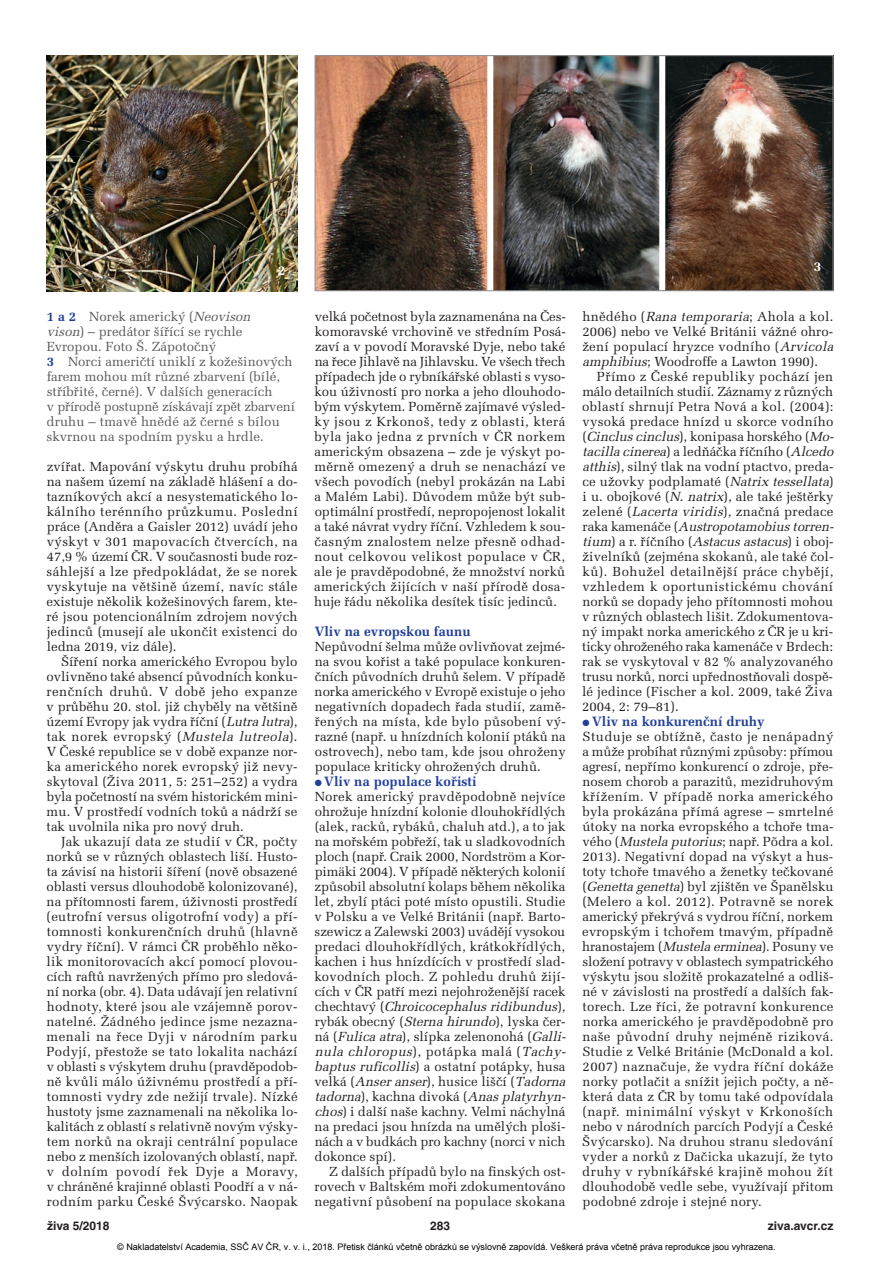
<style>
.page{position:relative;width:893px;height:1263px;background:#fff}
.page>*{position:absolute;margin:0;border:0;box-sizing:border-box;transform-origin:0 0}
.t1{font:700 13.5px "Melior CE";color:#223f99}
.t2{font:700 13.5px "Melior CE";color:#fff}
.t3{font:13.2px/15px "Melior CE";color:#231f20;text-align:justify}
.t4{font:13.2px/15px "Melior CE";color:#57585a}
.t5{font:700 12px "Helvetica CE";color:#231f20}
.t6{font:9px "Arial";color:#000}
.s1{font-weight:700;color:#223f99}
.s2{font-style:italic}
</style>
<div class="page">
<img style="left:47px;top:55px;width:251px;height:236px">
<img style="left:317px;top:57px;width:342px;height:232px">
<img style="left:665px;top:57px;width:166px;height:232px">
<div style="left:487px;top:56px;width:6px;height:235px;background:#fff"></div>
<div style="left:315px;top:55px;width:518px;height:236px;border:1px solid #939598"></div>
<p class="t2" style="left:278px;top:266px;width:9px">2</p>
<p class="t4" style="left:47px;top:311px;width:250px"><span class="s1">1 a 2</span> Norek americký (<span class="s2">Neovison<br>vison</span>) – predátor šířící se rychle Evropou. Foto Š. Zápotočný<br><span class="s1">3</span> Norci američtí uniklí z kožešinových farem mohou mít různé zbarvení (bílé, stříbřité, černé). V dalších generacích<br>v přírodě postupně získávají zpět zbarvení druhu – tmavě hnědé až černé s bílou skvrnou na spodním pysku a hrdle.</p>
<p class="t3" style="left:47px;top:461px;width:253px">zvířat. Mapování výskytu druhu probíhá na našem území na základě hlášení a do - tazníkových akcí a nesystematického lo - kálního terénního průzkumu. Poslední práce (Anděra a Gaisler 2012) uvádí jeho výskyt v 301 mapovacích čtvercích, na 47,9 % území ČR. V současnosti bude roz&shy;sáhlejší a lze předpokládat, že se norek vyskytuje na většině území, navíc stále existuje několik kožešinových farem, kte&shy;ré jsou potencionálním zdrojem nových jedinců (musejí ale ukončit existenci do ledna 2019, viz dále).</p>
<p class="t3" style="left:46px;top:656px;width:253px;text-indent:15px">Šíření norka amerického Evropou bylo ovlivněno také absencí původních konku&shy;renčních druhů. V době jeho expanze v průběhu 20. stol. již chyběly na většině území Evropy jak vydra říční (<span class="s2">Lutra lutra</span>), tak norek evropský (<span class="s2">Mustela lutreola</span>).<br>V České republice se v době expanze nor&shy;ka amerického norek evropský již nevy&shy;skytoval (Živa 2011, 5: 251–252) a vydra byla početností na svém historickém mini&shy;mu. V prostředí vodních toků a nádrží se tak uvolnila nika pro nový druh.</p>
<p class="t3" style="left:47px;top:836px;width:253px;text-indent:14px">Jak ukazují data ze studií v ČR, počty norků se v různých oblastech liší. Husto&shy;ta závisí na historii šíření (nově obsazené oblasti versus dlouhodobě kolonizované), na přítomnosti farem, úživnosti prostředí (eutrofní versus oligotrofní vody) a pří&shy;tomnosti konkurenčních druhů (hlavně vydry říční). V rámci ČR proběhlo něko&shy;lik monitorovacích akcí pomocí plovou&shy;cích raftů navržených přímo pro sledová&shy;ní norka (obr. 4). Data udávají jen relativní hodnoty, které jsou ale vzájemně porov&shy;natelné. Žádného jedince jsme nezazna&shy;menali na řece Dyji v národním parku Podyjí, přestože se tato lokalita nachází v oblasti s výskytem druhu (pravděpodob - ně kvůli málo úživnému prostředí a pří&shy;tomnosti vydry zde nežijí trvale). Nízké hustoty jsme zaznamenali na několika lo - kalitách z oblastí s relativně novým výsky&shy;tem norků na okraji centrální populace nebo z menších izolovaných oblastí, např. v dolním povodí řek Dyje a Moravy, v chráněné krajinné oblasti Poodří a v ná - rodním parku České Švýcarsko. Naopak</p>
<p class="t3" style="left:314px;top:311px;width:253px">velká početnost byla zaznamenána na Čes&shy;komoravské vrchovině ve středním Posá&shy;zaví a v povodí Moravské Dyje, nebo také na řece Jihlavě na Jihlavsku. Ve všech třech případech jde o rybníkářské oblasti s vyso&shy;kou úživností pro norka a jeho dlouhodo&shy;bým výskytem. Poměrně zajímavé výsled&shy;ky jsou z Krkonoš, tedy z oblasti, která byla jako jedna z prvních v ČR norkem americkým obsazena – zde je výskyt po - měrně omezený a druh se nenachází ve všech povodích (nebyl prokázán na Labi a Malém Labi). Důvodem může být sub&shy;optimální prostředí, nepropojenost lokalit a také návrat vydry říční. Vzhledem k sou&shy;časným znalostem nelze přesně odhad&shy;nout celkovou velikost populace v ČR, ale je pravděpodobné, že množství norků amerických žijících v naší přírodě dosa&shy;huje řádu několika desítek tisíc jedinců.</p>
<p class="t1" style="left:315px;top:627px;width:158px">Vliv na evropskou faunu</p>
<p class="t3" style="left:315px;top:641px;width:253px">Nepůvodní šelma může ovlivňovat zejmé&shy;na svou kořist a také populace konkuren - čních původních druhů šelem. V případě norka amerického v Evropě existuje o jeho negativních dopadech řada studií, zamě&shy;řených na místa, kde bylo působení vý - razné (např. u hnízdních kolonií ptáků na ostrovech), nebo tam, kde jsou ohroženy populace kriticky ohrožených druhů.</p>
<p class="t1" style="left:315px;top:777px;width:163px">● Vliv na populace kořisti</p>
<p class="t3" style="left:314px;top:791px;width:255px;text-align:left">Norek americký pravděpodobně nejvíce ohrožuje hnízdní kolonie dlouhokřídlých (alek, racků, rybáků, chaluh atd.), a to jak na mořském pobřeží, tak u sladkovodních ploch (např. Craik 2000, Nordström a Kor&shy;pimäki 2004). V případě některých ko lonií způsobil absolutní kolaps během několika let, zbylí ptáci poté místo opustili. Studie v Polsku a ve Velké Británii (např. Barto - szewicz a Zalewski 2003) uvádějí vysokou predaci dlouhokřídlých, krátkokřídlých, kachen i hus hnízdících v prostředí slad&shy;kovodních ploch. Z pohledu druhů žijí&shy;cích v ČR patří mezi nejohroženější racek c h e c h t a v ý ( <span class="s2">Chroicocephalus ridibundus</span>) , rybák obecný (<span class="s2">Sterna hirundo</span>), lyska čer&shy;ná (<span class="s2">Fulica atra</span>), slípka zelenonohá (<span class="s2">Galli&shy;nula chloropus</span>) , p o t á p k a m a l á ( <span class="s2">Tachy&shy;baptus ruficollis</span>) a ostatní potápky, husa velká (<span class="s2">Anser anser</span>), husice liščí (<span class="s2">Tadorna tadorna</span>) , k a c h n a d i v o k á ( <span class="s2">Anas platyrhyn&shy;chos</span>) i další naše kachny. Velmi náchylná na predaci jsou hnízda na umělých ploši&shy;nách a v budkách pro kachny (norci v nich dokonce spí).</p>
<p class="t3" style="left:315px;top:1166px;width:252px;text-indent:14px">Z dalších případů bylo na finských ost&shy;rovech v Baltském moři zdokumentováno negativní působení na populace skokana</p>
<p class="t2" style="left:814px;top:261px;width:9px">3</p>
<p class="t3" style="left:582px;top:311px;width:255px;text-align:left">hnědého (<span class="s2">Rana temporaria</span>; Ahola a kol.<br>2006) nebo ve Velké Británii vážné ohro&shy;žení populací hryzce vodního (<span class="s2">Arvicola amphibius</span>; Woodroffe a Lawton 1990).</p>
<p class="t3" style="left:582px;top:371px;width:256px;text-align:left;text-indent:15px">Přímo z České republiky pochází jen málo detailních studií. Záznamy z různých oblastí shrnují Petra Nová a kol. (2004): vysoká predace hnízd u skorce vodního (<span class="s2">Cinclus cinclus</span>), konipasa horského (<span class="s2">Mo - tacilla cinerea</span>) a l e d ň á č k a ř í č n í h o ( <span class="s2">Alcedo atthis</span>), silný tlak na vodní ptactvo, preda - ce užovky podplamaté (<span class="s2">Natrix tessellata</span>) i u. obojkové (<span class="s2">N. natrix</span>), ale také ještěrky zelené (<span class="s2">Lacerta viridis</span>), značná predace r a k a k a m e n á č e ( <span class="s2">Austropotamobius torren&shy;tium</span>) a r. ř í č n í h o ( <span class="s2">Astacus astacus</span>) i o b o j - živelníků (zejména skokanů, ale také čol&shy;ků). Bohužel detailnější práce chybějí, vzhledem k oportunistickému chování norků se dopady jeho přítomnosti mohou v různých oblastech lišit. Zdokumentova&shy;ný impakt norka amerického z ČR je u kri&shy;ticky ohroženého raka kamenáče v Brdech: rak se vyskytoval v 82 % analyzovaného trusu norků, norci upřednostňovali dospě&shy;lé jedince (Fischer a kol. 2009, také Živa 2004, 2: 79–81).</p>
<p class="t1" style="left:583px;top:717px;width:184px">● Vliv na konkurenční druhy</p>
<p class="t3" style="left:582px;top:731px;width:253px">Studuje se obtížně, často je nenápadný a může probíhat různými způsoby: přímou agresí, nepřímo konkurencí o zdroje, pře&shy;nosem chorob a parazitů, mezidruhovým křížením. V případě norka amerického byla prokázána přímá agrese – smrtelné útoky na norka evropského a tchoře tma&shy;vého (<span class="s2">Mustela putorius</span>; např. Põdra a kol.<br>2013). Negativní dopad na výskyt a hus&shy;toty tchoře tmavého a ženetky tečkované (<span class="s2">Genetta genetta</span>) byl zjištěn ve Španělsku (Melero a kol. 2012). Potravně se norek americký překrývá s vydrou říční, norkem evropským i tchořem tmavým, případně hranostajem (<span class="s2">Mustela erminea</span>). Posuny ve složení potravy v oblastech sympatric kého výskytu jsou složitě prokazatelné a odliš&shy;né v závislosti na prostředí a dalších fak&shy;torech. Lze říci, že potravní konkurence norka amerického je pravděpodobně pro naše původní druhy nejméně riziková.<br>Studie z Velké Británie (McDonald a kol.<br>2007) naznačuje, že vydra říční dokáže norky potlačit a snížit jejich počty, a ně - která data z ČR by tomu také odpovídala (např. minimální výskyt v Krkonoších nebo v národních parcích Podyjí a České Švýcarsko). Na druhou stranu sledování vyder a norků z Dačicka ukazují, že tyto druhy v rybníkářské krajině mohou žít dlouhodobě vedle sebe, využívají přitom podobné zdroje i stejné nory.</p>
<p class="t5" style="left:47px;top:1221px;width:64px">živa 5/2018</p>
<p class="t5" style="left:430px;top:1221px;width:22px">283</p>
<p class="t5" style="left:768px;top:1221px;width:67px">ziva.avcr.cz</p>
<p class="t6" style="left:117px;top:1241px;width:660px">© Nakladatelství Academia, SSČ AV ČR, v. v. i., 2018. Přetisk článků včetně obrázků se výslovně zapovídá. Veškerá práva včetně práva reprodukce jsou vyhrazena.</p>
</div>
